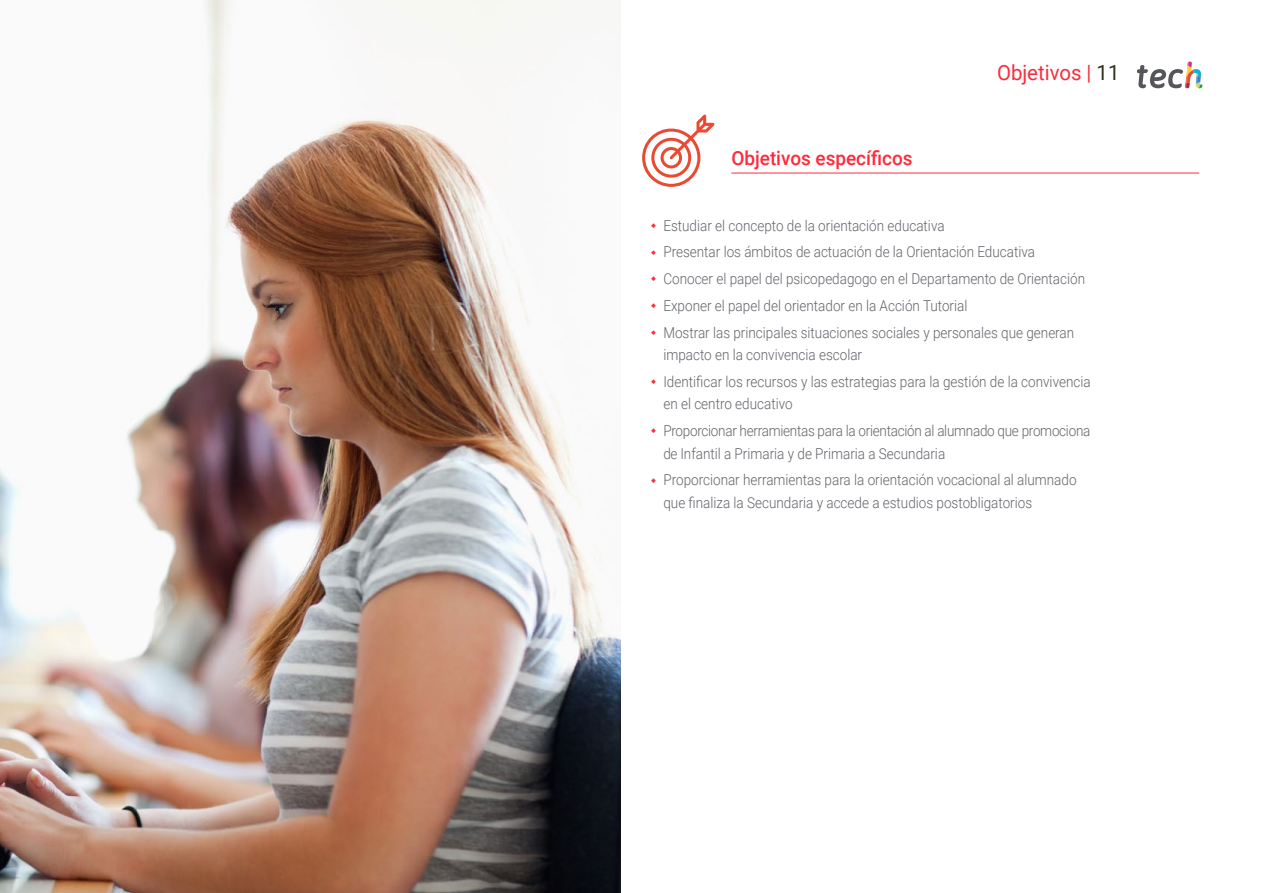
<style>
.page{position:relative;width:1263px;height:893px;background:#fff}
.page>*{position:absolute;margin:0;border:0;box-sizing:border-box;transform-origin:0 0}
.t1{font:21px "Roboto";color:#fc2a3b}
.t2{font:500 19.5px "Roboto";color:#ff293a}
.t3{font:300 15px/26.7px "Roboto";color:#61646a;scale:.9 1}
.t4{font:300 15px/26.7px "Roboto";letter-spacing:-.02em;color:#61646a;scale:.9 1}
.s1{color:#312e20}
</style>
<div class="page">
<img style="left:0;top:0;width:621px;height:893px">
<hr style="left:731px;top:173px;width:468px;height:1px;background:#ff293a">
<svg style="left:1137px;top:62px;width:65px;height:27px"></svg>
<svg style="left:642px;top:114px;width:72px;height:73px"></svg>
<h2 class="t2" style="left:731px;top:144px;width:183px">Objetivos específicos</h2>
<h1 class="t1" style="left:997px;top:57px;width:124px">Objetivos | <span class="s1">11</span></h1>
<p class="t3" style="left:663px;top:211px;width:470px">Estudiar el concepto de la orientación educativa<br>Presentar los ámbitos de actuación de la Orientación Educativa Conocer el papel del psicopedagogo en el Departamento de Orientación Exponer el papel del orientador en la Acción Tutorial<br>Mostrar las principales situaciones sociales y personales que generan</p>
<p class="t3" style="left:663px;top:341px;width:476px">impacto en la convivencia escolar<br>Identificar los recursos y las estrategias para la gestión de la convivencia</p>
<p class="t4" style="left:663px;top:390px;width:476px">en el centro educativo<br>Proporcionar herramientas para la orientación al alumnado que promociona</p>
<p class="t3" style="left:663px;top:439px;width:461px">de Infantil a Primaria y de Primaria a Secundaria<br>Proporcionar herramientas para la orientación vocacional al alumnado</p>
<p class="t3" style="left:663px;top:489px;width:411px">que finaliza la Secundaria y accede a estudios postobligatorios</p>
</div>
